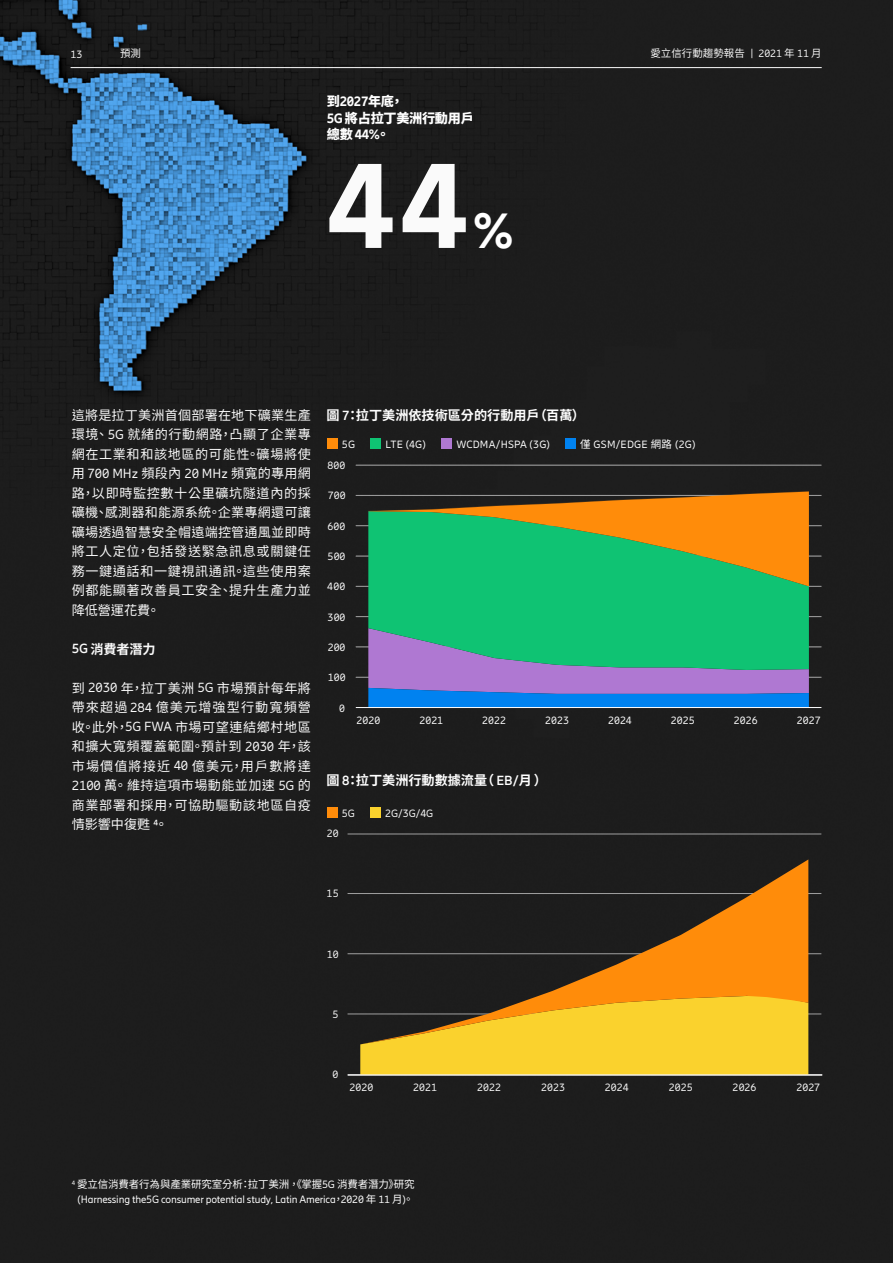
<style>
.page{position:relative;width:893px;height:1263px;background:#1c1c1c}
.page>*{position:absolute;margin:0;border:0;box-sizing:border-box;transform-origin:0 0}
.t1{font:800 120px "Ericsson Hilda";color:#fafafa}
.t2{font:800 48px "Ericsson Hilda";color:#fff}
.t3{font:13.2px/19.5px "Noto Sans CJ Ktc";letter-spacing:.045em;color:#fafafa;text-align:justify}
.t4{font:700 13.2px "Noto Sans CJ Ktc";color:#fff}
.t5{font:900 13.2px/16.5px "Noto Sans CJ Ktc";letter-spacing:-.02em;color:#fff}
.t6{font:13.2px "Ericsson Hilda";letter-spacing:-.005em;color:#fafafa}
.t7{font:700 13.2px "Noto Sans CJ Ktc";letter-spacing:-.005em;color:#fafafa}
.t8{font:10.5px "Ericsson Hilda";color:#fff}
.t9{font:10.5px "Noto Sans CJ Ktc";letter-spacing:-.015em;color:#fff}
.t10{font:10.5px "Ericsson Hilda";letter-spacing:.01em;color:#fafafa}
.t11{font:10.5px "Ericsson Hilda";letter-spacing:.025em;color:#fff}
.t12{font:10.5px "Noto Sans CJ Ktc";color:#fafafa}
.s1{font-family:"Ericsson Hilda"}
.s2{font-family:"Ericsson Hilda";font-weight:800}
.s3{font-family:"Noto Sans CJ Ktc"}
</style>
<div class="page">
<hr style="left:71px;top:67px;width:751px;height:1px;background:#fafafa">
<hr style="left:356px;top:465px;width:465px;height:1px;background:#a0a0a0">
<hr style="left:356px;top:677px;width:465px;height:1px;background:#a0a0a0">
<hr style="left:356px;top:616px;width:465px;height:1px;background:#a0a0a0">
<hr style="left:356px;top:647px;width:465px;height:1px;background:#a0a0a0">
<hr style="left:356px;top:586px;width:465px;height:1px;background:#a0a0a0">
<hr style="left:356px;top:495px;width:465px;height:1px;background:#a0a0a0">
<hr style="left:356px;top:525px;width:466px;height:1px;background:#a0a0a0">
<hr style="left:356px;top:556px;width:465px;height:1px;background:#a0a0a0">
<div style="left:327px;top:438px;width:11px;height:11px;background:#ff8c0a"></div>
<div style="left:371px;top:438px;width:10px;height:11px;background:#0fc373"></div>
<div style="left:441px;top:438px;width:11px;height:11px;background:#af78d2"></div>
<div style="left:565px;top:438px;width:11px;height:11px;background:#0082f0"></div>
<div style="left:368px;top:586px;width:441px;height:42px;background:#0fc373"></div>
<svg style="left:368px;top:492px;width:441px;height:94px;background:#6c9d43"></svg>
<svg style="left:368px;top:628px;width:441px;height:79px;background:#4e97b0"></svg>
<hr style="left:356px;top:707px;width:465px;height:1px;background:#fff">
<div style="left:327px;top:807px;width:11px;height:11px;background:#ff8c0a"></div>
<div style="left:370px;top:807px;width:11px;height:11px;background:#fad22d"></div>
<hr style="left:348px;top:833px;width:473px;height:1px;background:#a0a0a0">
<hr style="left:348px;top:893px;width:473px;height:1px;background:#a0a0a0">
<hr style="left:348px;top:953px;width:473px;height:1px;background:#a0a0a0">
<hr style="left:348px;top:1013px;width:473px;height:1px;background:#a0a0a0">
<div style="left:360px;top:1044px;width:448px;height:30px;background:#fad22d"></div>
<svg style="left:360px;top:859px;width:448px;height:185px;background:#76561c"></svg>
<hr style="left:348px;top:1074px;width:474px;height:1px;background:#fafafa">
<p class="t10" style="left:71px;top:49px;width:13px">13</p>
<p class="t12" style="left:120px;top:47px;width:22px">預測</p>
<p class="t9" style="left:650px;top:47px;width:173px">愛立信行動趨勢報告 <span class="s1">| 2021</span> 年 <span class="s1">11</span> 月</p>
<p class="t5" style="left:327px;top:93px;width:148px">到<span class="s2">2027</span>年底，<br><span class="s2">5G</span> 將占拉丁美洲行動用戶總數 <span class="s2">44%</span>。</p>
<h1 class="t1" style="left:327px;top:134px;width:142px">44</h1>
<h2 class="t2" style="left:473px;top:202px;width:42px">%</h2>
<p class="t3" style="left:72px;top:405px;width:241px">這將是拉丁美洲首個部署在地下礦業生產環境、 <span class="s1">5G</span> 就緒的行動網路，凸顯了企業專網在工業和和該地區的可能性。礦場將使</p>
<p class="t6" style="left:72px;top:466px;width:241px"><span class="s3">用</span> 700 MHz <span class="s3">頻段內</span> 20 MHz <span class="s3">頻寬的專用網</span></p>
<p class="t3" style="left:72px;top:483px;width:241px">路，以即時監控數十公里礦坑隧道內的採礦機、感測器和能源系統。企業專網還可讓礦場透過智慧安全帽遠端控管通風並即時將工人定位，包括發送緊急訊息或關鍵任務一鍵通話和一鍵視訊通訊。這些使用案例都能顯著改善員工安全、提升生產力並降低營運花費。</p>
<p class="t7" style="left:72px;top:641px;width:85px"><span class="s1">5G</span> 消費者潛力</p>
<p class="t3" style="left:72px;top:678px;width:241px">到 <span class="s1">2030</span> 年，拉丁美洲 <span class="s1">5G</span> 市場預計每年將帶來超過 <span class="s1">284</span> 億美元增強型行動寬頻營收。此外，<span class="s1">5G FWA</span> 市場可望連結鄉村地區和擴大寬頻覆蓋範圍。預計到 <span class="s1">2030</span> 年，該市場價值將接近 <span class="s1">40</span> 億美元，用戶數將達<span class="s1">2100</span> 萬。維持這項市場動能並加速 <span class="s1">5G</span> 的商業部署和採用，可協助驅動該地區自疫情影響中復甦 <span class="s1">4</span>。</p>
<p class="t4" style="left:327px;top:407px;width:260px">圖 <span class="s1">7</span>：拉丁美洲依技術區分的行動用戶（百萬）</p>
<p class="t8" style="left:342px;top:438px;width:15px">5G</p>
<p class="t8" style="left:385px;top:438px;width:42px">LTE (4G)</p>
<p class="t8" style="left:456px;top:438px;width:95px">WCDMA/HSPA (3G)</p>
<p class="t11" style="left:580px;top:438px;width:117px"><span class="s3">僅</span> GSM/EDGE <span class="s3">網路</span> (2G)</p>
<p class="t8" style="left:327px;top:459px;width:19px">800</p>
<p class="t8" style="left:328px;top:490px;width:19px">700</p>
<p class="t8" style="left:327px;top:520px;width:19px">600</p>
<p class="t8" style="left:328px;top:550px;width:19px">500</p>
<p class="t8" style="left:327px;top:581px;width:20px">400</p>
<p class="t8" style="left:328px;top:611px;width:19px">300</p>
<p class="t8" style="left:328px;top:641px;width:19px">200</p>
<p class="t8" style="left:328px;top:672px;width:19px">100</p>
<p class="t8" style="left:339px;top:702px;width:7px">0</p>
<p class="t8" style="left:356px;top:714px;width:25px">2020</p>
<p class="t8" style="left:419px;top:714px;width:25px">2021</p>
<p class="t8" style="left:482px;top:714px;width:25px">2022</p>
<p class="t8" style="left:545px;top:714px;width:25px">2023</p>
<p class="t8" style="left:608px;top:714px;width:25px">2024</p>
<p class="t8" style="left:671px;top:714px;width:25px">2025</p>
<p class="t8" style="left:734px;top:714px;width:25px">2026</p>
<p class="t8" style="left:797px;top:714px;width:25px">2027</p>
<p class="t4" style="left:327px;top:773px;width:222px">圖 <span class="s1">8</span>：拉丁美洲行動數據流量（ <span class="s1">EB/</span>月 ）</p>
<p class="t10" style="left:342px;top:807px;width:15px">5G</p>
<p class="t10" style="left:385px;top:807px;width:50px">2G/3G/4G</p>
<p class="t10" style="left:327px;top:827px;width:13px">20</p>
<p class="t10" style="left:326px;top:888px;width:14px">15</p>
<p class="t10" style="left:327px;top:948px;width:14px">10</p>
<p class="t10" style="left:332px;top:1008px;width:7px">5</p>
<p class="t10" style="left:332px;top:1068px;width:7px">0</p>
<p class="t10" style="left:349px;top:1081px;width:25px">2020</p>
<p class="t10" style="left:413px;top:1081px;width:25px">2021</p>
<p class="t10" style="left:477px;top:1081px;width:25px">2022</p>
<p class="t10" style="left:541px;top:1081px;width:25px">2023</p>
<p class="t10" style="left:605px;top:1081px;width:25px">2024</p>
<p class="t10" style="left:669px;top:1081px;width:25px">2025</p>
<p class="t10" style="left:733px;top:1081px;width:25px">2026</p>
<p class="t10" style="left:796px;top:1081px;width:25px">2027</p>
<p class="t9" style="left:72px;top:1179px;width:344px"><sup>4</sup> 愛立信消費者行為與產業研究室分析：拉丁美洲，《掌握<span class="s1">5G</span> 消費者潛力》研究</p>
<p class="t8" style="left:77px;top:1194px;width:338px">(Harnessing the5G consumer potential study, Latin America<span class="s3">，</span>2020 <span class="s3">年</span> 11 <span class="s3">月</span>)<span class="s3">。</span></p>
</div>
